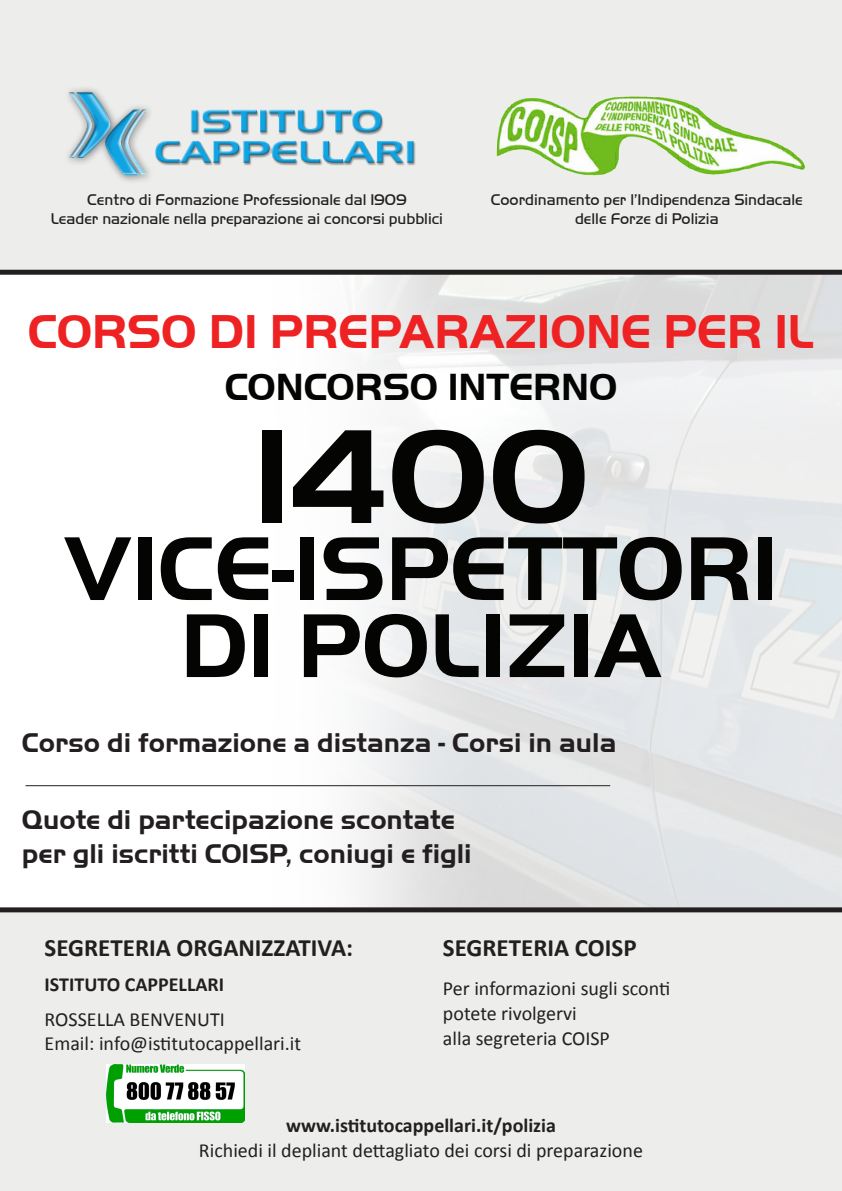
<style>
.page{position:relative;width:842px;height:1191px;background:#fff}
.page>*{position:absolute;margin:0;border:0;box-sizing:border-box;transform-origin:0 0}
.t1{font:700 139px "Handel Got D";color:#040503}
.t2{font:700 94px/77px "Handel Got D";color:#040503;text-align:center}
.t3{font:700 49px "Handel Got D";color:#ee2123}
.t4{font:700 39px "Handel Got D";color:#040503}
.t5{font:700 28px/33.6px "Handel Got D";color:#231f20}
.t6{font:700 25px "Calibri";color:#231f20}
.t7{font:20px/25px "Calibri";color:#231f20}
.t8{font:700 20px/35px "Calibri";color:#231f20}
.t9{font:16px/19.2px "Handel Got D Ligh";color:#231f20;text-align:center}
.s1{font-weight:400}
</style>
<div class="page">
<img style="left:263px;top:275px;width:579px;height:632px">
<div style="left:0;top:910px;width:842px;height:281px;background:#ededec"></div>
<div style="left:0;top:0;width:842px;height:270px;background:#ededec"></div>
<img style="left:68px;top:88px;width:348px;height:93px">
<div style="left:0;top:907px;width:842px;height:5px;background:#231f20"></div>
<img style="left:107px;top:1064px;width:138px;height:58px">
<hr style="left:26px;top:785px;width:584px;height:1px;background:#231f20">
<div style="left:0;top:270px;width:842px;height:5px;background:#231f20"></div>
<img style="left:496px;top:96px;width:310px;height:80px">
<p class="t9" style="left:87px;top:190px;width:321px">Centro di Formazione Professionale dal 1909</p>
<p class="t9" style="left:51px;top:210px;width:394px">Leader nazionale nella preparazione ai concorsi pubblici</p>
<p class="t9" style="left:491px;top:190px;width:313px">Coordinamento per l’Indipendenza Sindacale delle Forze di Polizia</p>
<p class="t3" style="left:28px;top:304px;width:788px">CORSO DI PREPARAZIONE PER IL</p>
<p class="t4" style="left:225px;top:365px;width:394px">CONCORSO INTERNO</p>
<p class="t1" style="left:253px;top:398px;width:338px">1400</p>
<p class="t2" style="left:64px;top:531px;width:716px">VICE-ISPETTORI<br>DI POLIZIA</p>
<p class="t5" style="left:22px;top:726px;width:596px">Corso di formazione a distanza - Corsi in aula</p>
<p class="t5" style="left:22px;top:803px;width:451px">Quote di partecipazione scontate per gli iscritti COISP, coniugi e figli</p>
<p class="t6" style="left:45px;top:931px;width:310px">SEGRETERIA ORGANIZZATIVA:</p>
<p class="t8" style="left:45px;top:966px;width:182px">ISTITUTO CAPPELLARI<br><span class="s1">ROSSELLA BENVENUTI</span></p>
<p class="t7" style="left:45px;top:1030px;width:258px">Email: info@istitutocappellari.it</p>
<p class="t6" style="left:443px;top:931px;width:195px">SEGRETERIA COISP</p>
<p class="t7" style="left:443px;top:975px;width:229px">Per informazioni sugli sconti</p>
<p class="t7" style="left:443px;top:1000px;width:168px">potete rivolgervi alla segreteria COISP</p>
<p class="t8" style="left:286px;top:1108px;width:271px">www.istitutocappellari.it/polizia</p>
<p class="t7" style="left:199px;top:1138px;width:445px">Richiedi il depliant dettagliato dei corsi di preparazione</p>
</div>
